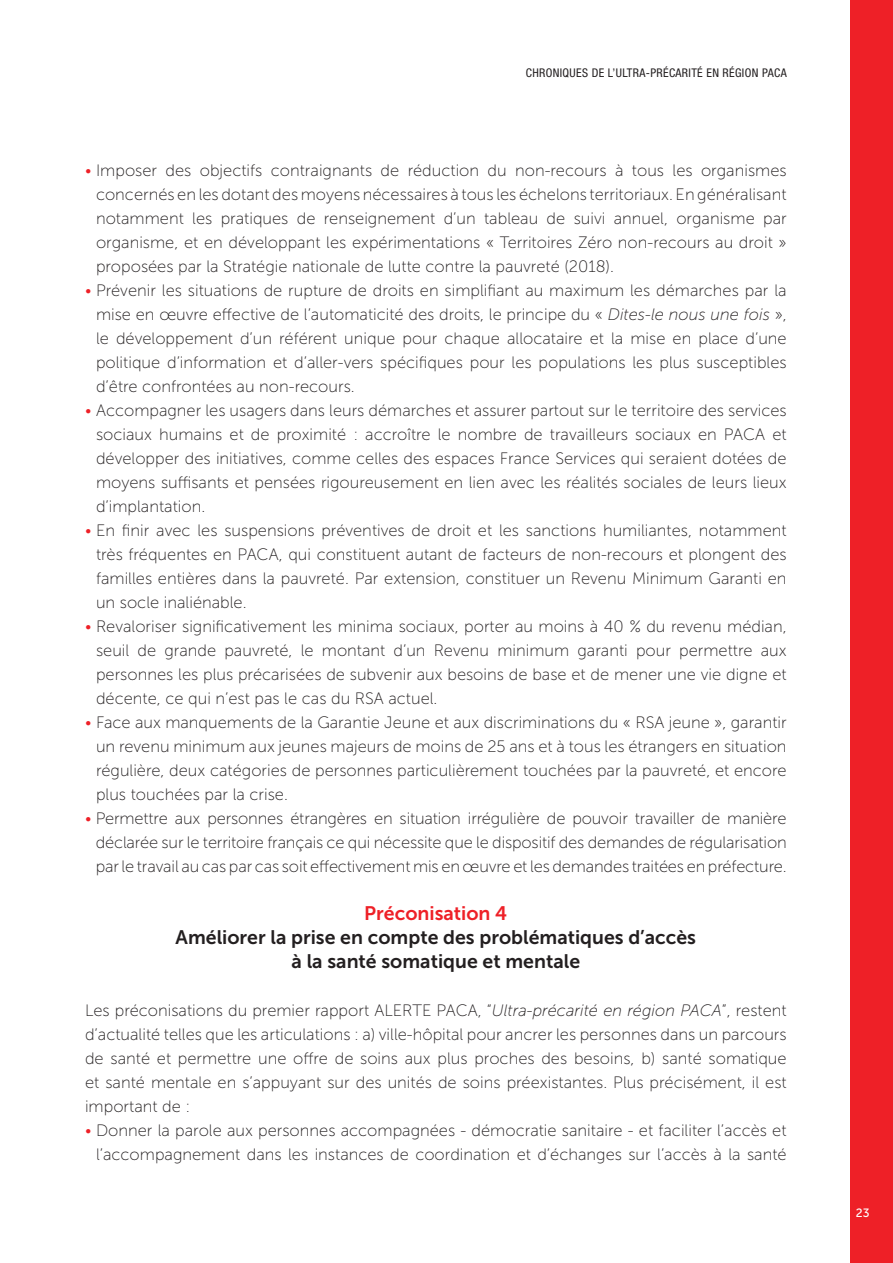
<style>
.page{position:relative;width:893px;height:1263px;background:#fff}
.page>*{position:absolute;margin:0;border:0;box-sizing:border-box;transform-origin:0 0}
.t1{font:19.5px/24px "Museo Sans 700";color:#231f20;text-align:center}
.t2{font:19.5px "Museo Sans 700";color:#ee2027}
.t3{font:16.5px/24px "Museo Sans 100";color:#231f20;text-align:justify}
.t4{font:condensed 12px "Helvetica Neue";letter-spacing:.03em;color:#231f20}
.t5{font:12px "Museo Sans 500";color:#fff}
.s1{color:#ee2027}
.s2{font-style:italic}
</style>
<div class="page">
<div style="left:850px;top:0;width:43px;height:1263px;background:#ee2027"></div>
<p class="t4" style="left:526px;top:66px;width:262px">CHRONIQUES DE L’ULTRA-PRÉCARITÉ EN RÉGION PACA</p>
<p class="t3" style="left:96px;top:158px;width:692px;text-indent:-11px"><span class="s1">•</span> Imposer des objectifs contraignants de réduction du non-recours à tous les organismes concernés en les dotant des moyens nécessaires à tous les échelons territoriaux. En généralisant notamment les pratiques de renseignement d’un tableau de suivi annuel, organisme par organisme, et en développant les expérimentations « Territoires Zéro non-recours au droit » proposées par la Stratégie nationale de lutte contre la pauvreté (2018).</p>
<p class="t3" style="left:96px;top:278px;width:692px;text-indent:-11px"><span class="s1">•</span> Prévenir les situations de rupture de droits en simplifiant au maximum les démarches par la mise en œuvre effective de l’automaticité des droits, le principe du « <span class="s2">Dites-le nous une fois</span> », le développement d’un référent unique pour chaque allocataire et la mise en place d’une politique d’information et d’aller-vers spécifiques pour les populations les plus susceptibles d’être confrontées au non-recours.</p>
<p class="t3" style="left:96px;top:398px;width:692px;text-indent:-11px"><span class="s1">•</span> Accompagner les usagers dans leurs démarches et assurer partout sur le territoire des services sociaux humains et de proximité : accroître le nombre de travailleurs sociaux en PACA et développer des initiatives, comme celles des espaces France Services qui seraient dotées de moyens suffisants et pensées rigoureusement en lien avec les réalités sociales de leurs lieux d’implantation.</p>
<p class="t3" style="left:96px;top:518px;width:692px;text-indent:-11px"><span class="s1">•</span> En finir avec les suspensions préventives de droit et les sanctions humiliantes, notamment très fréquentes en PACA, qui constituent autant de facteurs de non-recours et plongent des familles entières dans la pauvreté. Par extension, constituer un Revenu Minimum Garanti en un socle inaliénable.</p>
<p class="t3" style="left:96px;top:614px;width:692px;text-indent:-11px"><span class="s1">•</span> Revaloriser significativement les minima sociaux, porter au moins à 40 % du revenu médian, seuil de grande pauvreté, le montant d’un Revenu minimum garanti pour permettre aux personnes les plus précarisées de subvenir aux besoins de base et de mener une vie digne et décente, ce qui n’est pas le cas du RSA actuel.</p>
<p class="t3" style="left:96px;top:710px;width:692px;text-indent:-11px"><span class="s1">•</span> Face aux manquements de la Garantie Jeune et aux discriminations du « RSA jeune », garantir un revenu minimum aux jeunes majeurs de moins de 25 ans et à tous les étrangers en situation régulière, deux catégories de personnes particulièrement touchées par la pauvreté, et encore plus touchées par la crise.</p>
<p class="t3" style="left:96px;top:806px;width:692px;text-indent:-11px"><span class="s1">•</span> Permettre aux personnes étrangères en situation irrégulière de pouvoir travailler de manière déclarée sur le territoire français ce qui nécessite que le dispositif des demandes de régularisation par le travail au cas par cas soit effectivement mis en œuvre et les demandes traitées en préfecture.</p>
<p class="t2" style="left:364px;top:902px;width:145px">Préconisation 4</p>
<p class="t1" style="left:176px;top:925px;width:522px">Améliorer la prise en compte des problématiques d’accès à la santé somatique et mentale</p>
<p class="t3" style="left:85px;top:998px;width:703px">Les préconisations du premier rapport ALERTE PACA, “<span class="s2">Ultra-précarité en région PACA</span>”, restent d’actualité telles que les articulations : a) ville-hôpital pour ancrer les personnes dans un parcours de santé et permettre une offre de soins aux plus proches des besoins, b) santé somatique et santé mentale en s’appuyant sur des unités de soins préexistantes. Plus précisément, il est important de :</p>
<p class="t3" style="left:85px;top:1118px;width:703px;text-align:right"><span class="s1">•</span> Donner la parole aux personnes accompagnées - démocratie sanitaire - et faciliter l’accès et l’accompagnement dans les instances de coordination et d’échanges sur l’accès à la santé</p>
<p class="t5" style="left:856px;top:1206px;width:15px">23</p>
</div>
